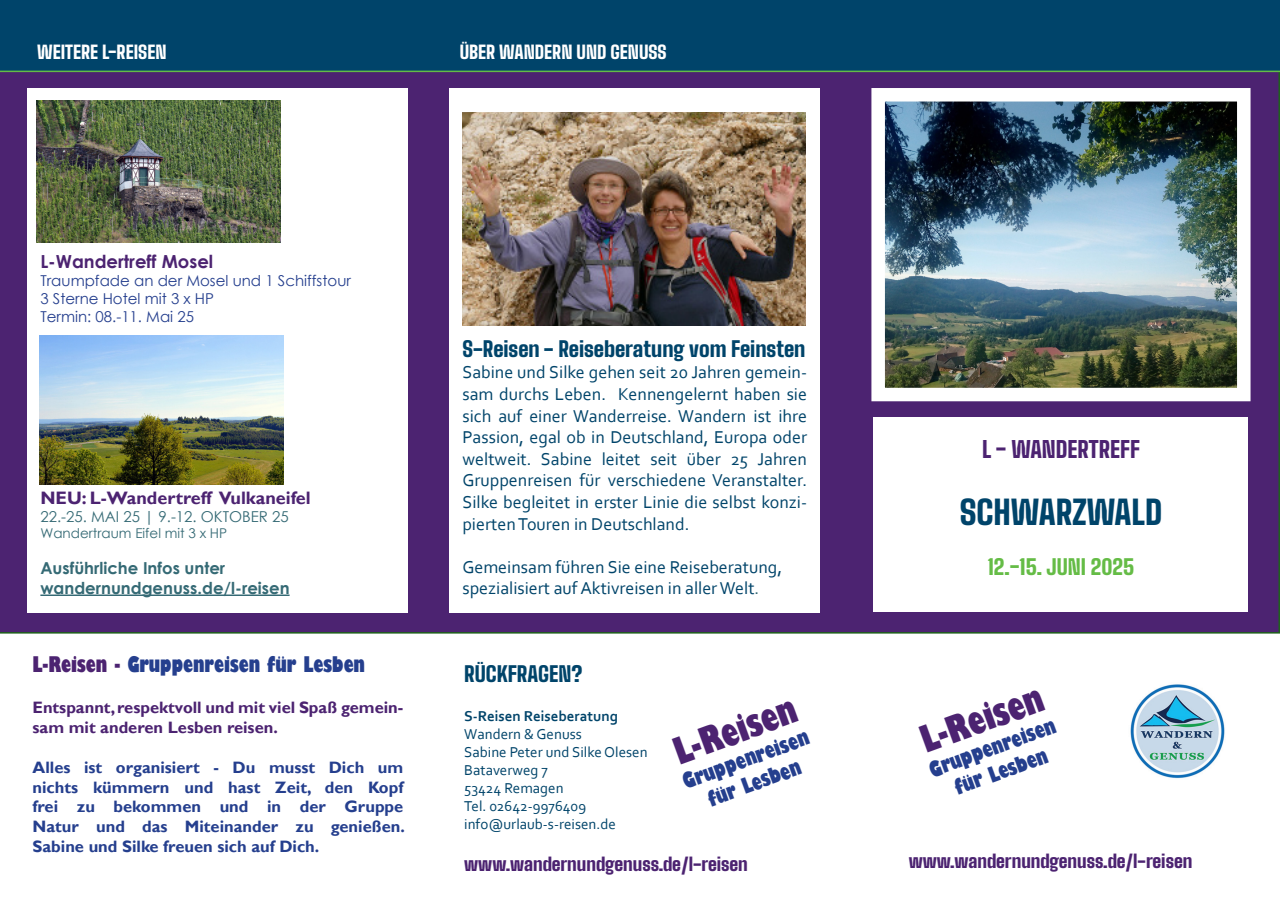
<style>
.page{position:relative;width:1280px;height:910px;background:#fff}
.page>*{position:absolute;margin:0;border:0;box-sizing:border-box;transform-origin:0 0}
.t1{font:800 condensed 36px "Gill Sans";color:#4c2371}
.t2{font:900 33px "Big Shoulders Text";color:#00446a}
.t3{font:900 22.5px "Big Shoulders Text";color:#4c2371}
.t4{font:800 condensed 21px/25.2px "Gill Sans";color:#253f8e;text-align:center}
.t5{font:900 21px "Big Shoulders Text";color:#00446a}
.t6{font:900 21px "Big Shoulders Text";color:#65bc46}
.t7{font:18px/21.6px "Corbel";color:#00446a;text-align:justify}
.t8{font:900 18px "Big Shoulders Text";color:#4c2371}
.t9{font:900 18px "Big Shoulders Text";color:#fff}
.t10{font:700 18px "Gill Sans";color:#4c2371}
.t11{font:700 18px "Century Gothic";color:#4c2371}
.t12{font:700 16.5px/19.8px "Gill Sans";color:#253f8e;text-align:justify}
.t13{font:700 16.5px/19.8px "Gill Sans";color:#4c2371}
.t14{font:700 16.5px "Century Gothic";color:#356a75}
.t15{font:15px "Corbel";color:#00446a}
.t16{font:15px/18px "Century Gothic";color:#253f8e}
.t17{font:15px "Century Gothic";color:#356a75}
.t18{font:700 15px "Corbel";color:#00446a}
.t19{font:13.5px "Century Gothic";color:#356a75}
.s1{color:#4c2371}
.s2{color:#356a75}
</style>
<div class="page">
<div style="left:0;top:72px;width:1280px;height:562px;background:#4c2371"></div>
<div style="left:0;top:0;width:1280px;height:72px;background:#00446a"></div>
<img style="left:886px;top:103px;width:349px;height:283px">
<div style="left:871px;top:88px;width:379px;height:313px;border:14px solid #fff"></div>
<div style="left:874px;top:417px;width:374px;height:194px;background:#fff"></div>
<div style="left:450px;top:88px;width:370px;height:524px;background:#fff"></div>
<img style="left:462px;top:113px;width:344px;height:212px">
<img style="left:1130px;top:684px;width:95px;height:95px">
<div style="left:28px;top:88px;width:380px;height:524px;background:#fff"></div>
<hr style="left:40px;top:594px;width:250px;height:2px;background:#356a75">
<img style="left:36px;top:100px;width:245px;height:142px">
<img style="left:40px;top:335px;width:244px;height:150px">
<p class="t9" style="left:37px;top:37px;width:131px">WEITERE L-REISEN</p>
<p class="t9" style="left:460px;top:37px;width:209px">ÜBER WANDERN UND GENUSS</p>
<p class="t11" style="left:40px;top:248px;width:174px">L-Wandertreff Mosel</p>
<p class="t16" style="left:40px;top:271px;width:312px">Traumpfade an der Mosel und 1 Schiffstour<br>3 Sterne Hotel mit 3 x HP</p>
<p class="t16" style="left:40px;top:307px;width:155px">Termin: 08.-11. Mai 25</p>
<p class="t10" style="left:40px;top:487px;width:272px">NEU: L-Wandertreff Vulkaneifel</p>
<p class="t17" style="left:40px;top:506px;width:250px">22.-25. MAI 25 | 9.-12. OKTOBER 25</p>
<p class="t19" style="left:40px;top:524px;width:188px">Wandertraum Eifel mit 3 x HP</p>
<p class="t14" style="left:40px;top:555px;width:186px">Ausführliche Infos unter</p>
<p class="t14" style="left:40px;top:575px;width:251px">wandernundgenuss.de/l-reisen</p>
<p class="t4" style="left:33px;top:653px;width:334px"><span class="s1">L-Reisen -</span> Gruppenreisen für Lesben</p>
<p class="t13" style="left:33px;top:698px;width:372px">Entspannt, respektvoll und mit viel Spaß gemein&shy;sam mit anderen Lesben reisen.</p>
<p class="t12" style="left:33px;top:758px;width:374px">Alles ist organisiert - Du musst Dich um nichts kümmern und hast Zeit, den Kopf frei zu bekommen und in der Gruppe Natur und das Miteinander zu genießen.<br>Sabine und Silke freuen sich auf Dich.</p>
<p class="t5" style="left:462px;top:331px;width:345px">S-Reisen - Reiseberatung vom Feinsten</p>
<p class="t7" style="left:462px;top:361px;width:346px">Sabine und Silke gehen seit 20 Jahren gemein&shy;sam durchs Leben. Kennengelernt haben sie sich auf einer Wanderreise. Wandern ist ihre Passion, egal ob in Deutschland, Europa oder weltweit. Sabine leitet seit über 25 Jahren Gruppenreisen für verschiedene Veranstalter.<br>Silke begleitet in erster Linie die selbst konzi&shy;pierten Touren in Deutschland.</p>
<p class="t7" style="left:462px;top:556px;width:321px">Gemeinsam führen Sie eine Reiseberatung, spezialisiert auf Aktivreisen in aller Welt<span class="s2">.</span></p>
<p class="t5" style="left:464px;top:656px;width:120px">RÜCKFRAGEN?</p>
<p class="t18" style="left:464px;top:707px;width:155px">S-Reisen Reiseberatung</p>
<p class="t15" style="left:464px;top:725px;width:119px">Wandern &amp; Genuss</p>
<p class="t15" style="left:464px;top:743px;width:185px">Sabine Peter und Silke Olesen</p>
<p class="t15" style="left:464px;top:761px;width:85px">Bataverweg 7</p>
<p class="t15" style="left:464px;top:779px;width:101px">53424 Remagen</p>
<p class="t15" style="left:464px;top:797px;width:123px">Tel. 02642-9976409</p>
<p class="t15" style="left:464px;top:815px;width:153px">info@urlaub-s-reisen.de</p>
<p class="t1" style="left:667px;top:731px;width:130px;rotate:-20deg">L-Reisen</p>
<p class="t4" style="left:679px;top:771px;width:134px;rotate:-20deg">Gruppenreisen für Lesben</p>
<p class="t3" style="left:982px;top:431px;width:159px">L - WANDERTREFF</p>
<p class="t2" style="left:960px;top:484px;width:204px">SCHWARZWALD</p>
<p class="t6" style="left:988px;top:549px;width:148px">12.-15. JUNI 2025</p>
<p class="t1" style="left:914px;top:719px;width:130px;rotate:-20deg">L-Reisen</p>
<p class="t4" style="left:926px;top:759px;width:134px;rotate:-20deg">Gruppenreisen für Lesben</p>
<p class="t8" style="left:464px;top:849px;width:285px">www.wandernundgenuss.de/l-reisen</p>
<p class="t8" style="left:909px;top:846px;width:285px">www.wandernundgenuss.de/l-reisen</p>
</div>
